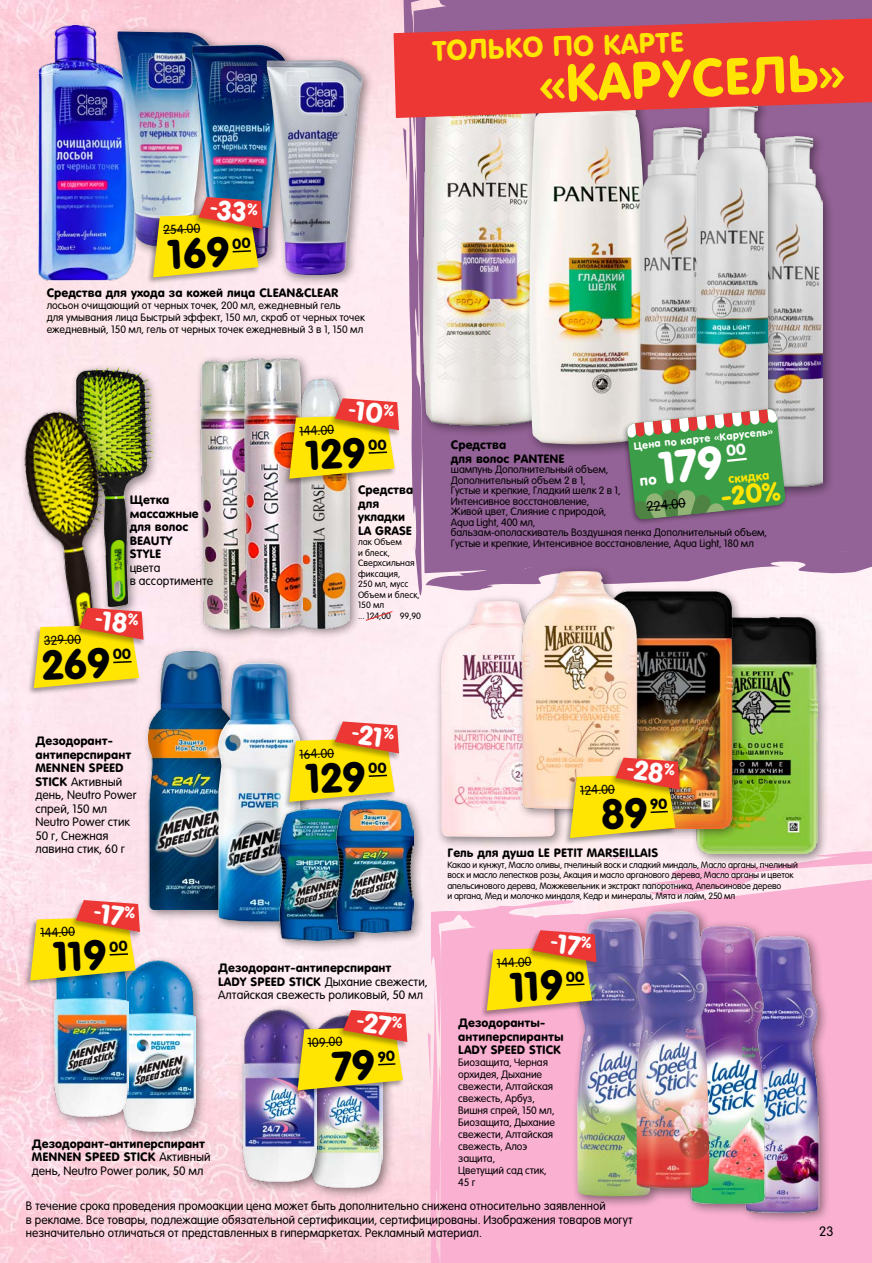
<style>
.page{position:relative;width:872px;height:1263px;background:#fff}
.page>*{position:absolute;margin:0;border:0;box-sizing:border-box;transform-origin:0 0}
.t1{font:51.45px "Sans Rounded";color:#ffe501}
.t2{font:27.75px "Sans Rounded";color:#ffe501}
.t3{font:26.7px "Sans Rounded";color:#fff}
.t4{font:25.95px "Sans Rounded";color:#ffe501}
.t5{font:300 13.5px "Sans Rounded";color:#000}
.t6{font:300 12.75px "Sans Rounded";color:#000}
.t7{font:12.15px "Sans Rounded";color:#ffe501}
.t8{font:300 12px/13.5px "Sans Rounded";color:#000}
.t9{font:12px/13.5px "Sans Rounded";color:#000}
.t10{font:300 10.5px/12px "Sans Rounded";letter-spacing:-.01em;color:#000}
.t11{font:10.35px "Sans Rounded";color:#fff}
.t12{font:300 9px/10.5px "Sans Rounded";letter-spacing:-.02em;color:#000}
.t13{font:300 9px/10.5px "Sans Rounded";color:#000}
.s1{font-weight:400}
.s2{font-weight:300}
</style>
<div class="page">
<img style="left:0;top:0;width:872px;height:1263px">
<svg style="left:547px;top:397px;width:325px;height:196px;background:#a073a1"></svg>
<div style="left:608px;top:0;width:264px;height:397px;background:#936296"></div>
<div style="left:440px;top:879px;width:206px;height:21px;background:#fdecf1"></div>
<svg style="left:646px;top:842px;width:226px;height:58px;background:#fbd2e4"></svg>
<svg style="left:588px;top:856px;width:47px;height:4px"></svg>
<svg style="left:830px;top:850px;width:42px;height:9px"></svg>
<img style="left:38px;top:26px;width:98px;height:255px">
<img style="left:547px;top:118px;width:102px;height:328px">
<div style="left:635px;top:121px;width:88px;height:369px;background:#000;opacity:.45"></div>
<img style="left:641px;top:127px;width:50px;height:279px">
<div style="left:747px;top:130px;width:88px;height:369px;background:#000;opacity:.45"></div>
<img style="left:779px;top:136px;width:44px;height:351px">
<div style="left:691px;top:95px;width:88px;height:368px;background:#000;opacity:.45"></div>
<img style="left:696px;top:118px;width:71px;height:288px">
<div style="left:303px;top:1010px;width:92px;height:189px;background:#000;opacity:.45"></div>
<img style="left:329px;top:1098px;width:54px;height:89px">
<div style="left:237px;top:1004px;width:92px;height:189px;background:#000;opacity:.45"></div>
<img style="left:242px;top:1010px;width:75px;height:172px">
<div style="left:143px;top:645px;width:103px;height:276px;background:#000;opacity:.45"></div>
<img style="left:149px;top:651px;width:86px;height:258px">
<div style="left:212px;top:657px;width:101px;height:277px;background:#000;opacity:.45"></div>
<img style="left:218px;top:663px;width:85px;height:259px">
<div style="left:274px;top:802px;width:94px;height:150px;background:#000;opacity:.45"></div>
<img style="left:280px;top:808px;width:51px;height:132px">
<div style="left:331px;top:794px;width:94px;height:150px;background:#000;opacity:.45"></div>
<img style="left:337px;top:800px;width:77px;height:132px">
<div style="left:71px;top:362px;width:92px;height:256px;background:#000;opacity:.45"></div>
<img style="left:77px;top:367px;width:75px;height:240px">
<img style="left:18px;top:407px;width:111px;height:257px">
<div style="left:48px;top:940px;width:159px;height:203px;background:#000;opacity:.45"></div>
<img style="left:122px;top:961px;width:73px;height:170px">
<img style="left:54px;top:988px;width:74px;height:128px">
<div style="left:690px;top:612px;width:140px;height:254px;background:#000;opacity:.45"></div>
<img style="left:696px;top:618px;width:122px;height:235px">
<div style="left:435px;top:595px;width:132px;height:254px;background:#000;opacity:.45"></div>
<img style="left:441px;top:621px;width:114px;height:216px">
<div style="left:604px;top:585px;width:140px;height:255px;background:#000;opacity:.45"></div>
<img style="left:649px;top:591px;width:85px;height:237px">
<div style="left:516px;top:566px;width:133px;height:255px;background:#000;opacity:.45"></div>
<img style="left:521px;top:572px;width:117px;height:237px">
<div style="left:563px;top:773px;width:114px;height:73px;background:#000;opacity:.35"></div>
<div style="left:609px;top:756px;width:73px;height:41px;background:#000;opacity:.35"></div>
<div style="left:27px;top:623px;width:114px;height:73px;background:#000;opacity:.35"></div>
<div style="left:73px;top:607px;width:73px;height:41px;background:#fae5ed"></div>
<div style="left:282px;top:737px;width:114px;height:72px;background:#000;opacity:.35"></div>
<div style="left:328px;top:720px;width:73px;height:41px;background:#f9e8ee"></div>
<div style="left:23px;top:916px;width:114px;height:72px;background:#000;opacity:.35"></div>
<div style="left:69px;top:899px;width:73px;height:41px;background:#fbe4ec"></div>
<div style="left:291px;top:1026px;width:114px;height:72px;background:#000;opacity:.35"></div>
<div style="left:337px;top:1009px;width:72px;height:41px;background:#000;opacity:.35"></div>
<div style="left:111px;top:25px;width:113px;height:234px;background:#000;opacity:.45"></div>
<img style="left:117px;top:31px;width:95px;height:216px">
<div style="left:186px;top:39px;width:112px;height:232px;background:#000;opacity:.45"></div>
<img style="left:192px;top:45px;width:94px;height:151px">
<div style="left:261px;top:54px;width:113px;height:233px;background:#000;opacity:.45"></div>
<img style="left:267px;top:60px;width:22px;height:215px">
<div style="left:146px;top:213px;width:114px;height:72px;background:#000;opacity:.35"></div>
<div style="left:192px;top:196px;width:73px;height:41px;background:#000;opacity:.35"></div>
<div style="left:195px;top:353px;width:166px;height:288px;background:#000;opacity:.45"></div>
<img style="left:201px;top:360px;width:58px;height:269px">
<img style="left:302px;top:621px;width:47px;height:7px">
<img style="left:245px;top:359px;width:57px;height:269px">
<div style="left:282px;top:414px;width:114px;height:72px;background:#000;opacity:.35"></div>
<svg style="left:547px;top:18px;width:325px;height:100px;background:#e14146"></svg>
<div style="left:621px;top:406px;width:167px;height:119px;background:#000;opacity:.39"></div>
<svg style="left:570px;top:758px;width:110px;height:80px;background:#edb92f"></svg>
<svg style="left:34px;top:608px;width:110px;height:80px;background:#efbe3a"></svg>
<svg style="left:289px;top:721px;width:110px;height:81px;background:#eec040"></svg>
<svg style="left:30px;top:900px;width:110px;height:80px;background:#e8bb3c"></svg>
<svg style="left:297px;top:1010px;width:110px;height:80px;background:#e4b336"></svg>
<svg style="left:153px;top:197px;width:110px;height:80px;background:#e2b537"></svg>
<img style="left:289px;top:0;width:258px;height:621px">
<svg style="left:626px;top:408px;width:160px;height:112px;background:#689a65"></svg>
<img style="left:427px;top:900px;width:445px;height:363px">
<h2 class="t2" style="left:432px;top:32px;width:255px;rotate:-2deg">только п о карте</h2>
<h1 class="t1" style="left:538px;top:50px;width:308px;rotate:-2deg">«карусель»</h1>
<p class="t6" style="left:163px;top:222px;width:39px;rotate:-3deg">254.00</p>
<h3 class="t3" style="left:212px;top:191px;width:49px;rotate:7deg"><sup>-</sup>33<sup>%</sup></h3>
<p class="t9" style="left:47px;top:286px;width:293px">Средства для ухода за кожей лица CLEAN&amp;CLEAR</p>
<p class="t10" style="left:47px;top:299px;width:320px">лосьон очищающий от черных точек, 200 мл, ежедневный гель<br>для умывания лица Быстрый эффект, 150 мл, скраб от черных точек ежедневный, 150 мл, гель от черных точек ежедневный 3 в 1, 150 мл</p>
<p class="t6" style="left:43px;top:633px;width:39px;rotate:-3deg">329.00</p>
<p class="t9" style="left:130px;top:493px;width:71px">Щетка массажные для волос<br>BEAUTY<br>STYLE</p>
<p class="t8" style="left:130px;top:561px;width:85px">цвета<br>в ассортименте</p>
<h3 class="t3" style="left:97px;top:602px;width:45px;rotate:7deg"><sup>-</sup>18<sup>%</sup></h3>
<p class="t6" style="left:299px;top:423px;width:36px;rotate:-3deg">144.00</p>
<h3 class="t3" style="left:350px;top:392px;width:47px;rotate:7deg"><sup>-</sup>10<sup>%</sup></h3>
<p class="t9" style="left:358px;top:483px;width:57px">Средства для укладки<br>LA GRASE</p>
<p class="t13" style="left:358px;top:536px;width:64px">лак Объем<br>и блеск,<br>Сверхсильная фиксация,<br>250 мл, мусс<br>Объем и блеск,<br>150 мл<br>... 124,00 99,90</p>
<p class="t11" style="left:633px;top:439px;width:142px;rotate:-6deg">Цена по карте «Карусель»</p>
<p class="t7" style="left:727px;top:471px;width:43px;rotate:-6deg">скидка</p>
<p class="t5" style="left:645px;top:498px;width:41px;rotate:-6deg">224.00</p>
<p class="t9" style="left:451px;top:438px;width:115px">Средства<br>для волос PANTENE</p>
<p class="t10" style="left:451px;top:464px;width:318px;line-height:10.5px">шампунь Дополнительный объем,<br>Дополнительный объем 2 в 1,<br>Густые и крепкие, Гладкий шелк 2 в 1,<br>Интенсивное восстановление,<br>Живой цвет, Слияние с природой,<br>Aqua Light, 400 мл,<br>бальзам-ополаскиватель Воздушная пенка Дополнительный объем, Густые и крепкие, Интенсивное восстановление, Aqua Light, 180 мл</p>
<h3 class="t4" style="left:719px;top:480px;width:61px;rotate:-6deg">-20%</h3>
<p class="t8" style="left:35px;top:734px;width:102px"><span class="s1">Дезодорант&shy;антиперспирант<br>MENNEN SPEED<br>STICK</span> Активный день, Neutro Power спрей, 150 мл<br>Neutro Power стик<br>50 г, Снежная лавина стик, 60 г</p>
<p class="t6" style="left:299px;top:746px;width:36px;rotate:-3deg">164.00</p>
<h3 class="t3" style="left:354px;top:716px;width:44px;rotate:7deg"><sup>-</sup>21<sup>%</sup></h3>
<p class="t6" style="left:579px;top:782px;width:36px;rotate:-3deg">124.00</p>
<h3 class="t3" style="left:629px;top:751px;width:49px;rotate:7deg"><sup>-</sup>28<sup>%</sup></h3>
<p class="t9" style="left:447px;top:846px;width:212px">Гель для душа LE PETIT MARSEILLAIS</p>
<p class="t12" style="left:447px;top:859px;width:352px">Какао и кунжут, Масло оливы, пчелиный воск и сладкий миндаль, Маcло арганы, пчелиный воск и масло лепестков розы, Акация и масло арганового дерева, Масло арганы и цветок апельсинового дерева, Можжевельник и экстракт папоротника, Апельсиновое дерево<br>и аргана, Мед и молочко миндаля, Кедр и минералы, Мята и лайм, 250 мл</p>
<p class="t6" style="left:40px;top:925px;width:36px;rotate:-3deg">144.00</p>
<h3 class="t3" style="left:96px;top:895px;width:42px;rotate:7deg"><sup>-</sup>17<sup>%</sup></h3>
<p class="t8" style="left:218px;top:961px;width:211px"><span class="s1">Дезодорант-антиперспирант<br>LADY SPEED STICK</span> Дыхание свежести,<br>Алтайская свежесть роликовый, 50 мл</p>
<p class="t6" style="left:307px;top:1035px;width:36px;rotate:-3deg">109.00</p>
<h3 class="t3" style="left:359px;top:1004px;width:47px;rotate:7deg"><sup>-</sup>27<sup>%</sup></h3>
<p class="t9" style="left:32px;top:1137px;width:180px">Дезодорант-антиперспирант<br>MENNEN SPEED STICK <span class="s2">Активный день, Neutro Power ролик, 50 мл</span></p>
<p class="t6" style="left:496px;top:955px;width:36px;rotate:-3deg">144.00</p>
<h3 class="t3" style="left:552px;top:925px;width:42px;rotate:7deg"><sup>-</sup>17<sup>%</sup></h3>
<p class="t9" style="left:458px;top:1016px;width:107px">Дезодоранты&shy;антиперспиранты<br>LADY SPEED STICK</p>
<p class="t10" style="left:458px;top:1056px;width:98px">Биозащита, Черная орхидея, Дыхание свежести, Алтайская свежесть, Арбуз,<br>Вишня спрей, 150 мл,<br>Биозащита, Дыхание свежести, Алтайская свежесть, Алоэ защита,<br>Цветущий сад стик,<br>45 г</p>
<p class="t8" style="left:26px;top:1199px;width:608px">В течение срока проведения промоакции цена может быть дополнительно снижена относительно заявленной<br>в рекламе. Все товары, подлежащие обязательной сертификации, сертифицированы. Изображения товаров могут незначительно отличаться от представленных в гипермаркетах. Рекламный материал.</p>
<p class="t5" style="left:819px;top:1223px;width:16px">23</p>
</div>
